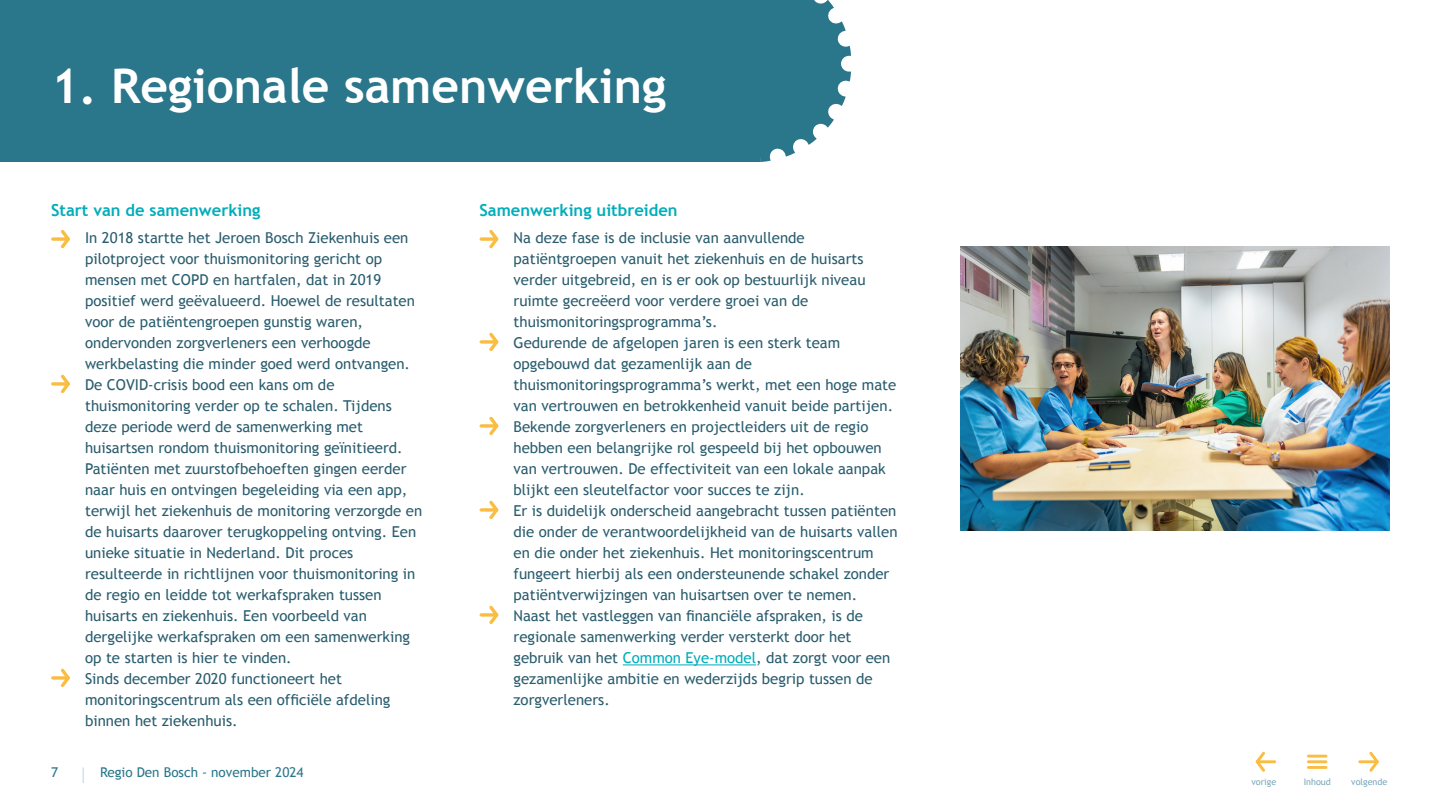
<style>
.page{position:relative;width:1441px;height:810px;background:#fff}
.page>*{position:absolute;margin:0;border:0;box-sizing:border-box;transform-origin:0 0}
.Hoofdstuk_titel{font:700 48px "Trebuchet MS";color:#fff}
.Alinekop{font:700 16.5px "Trebuchet MS";color:#00adba}
.Opsomming{font:15px/21px "Trebuchet MS";color:#2a5d6e}
.t1{font:13.5px "Trebuchet MS";color:#2a768a}
.t2{font:9px "Trebuchet MS";color:#7ba8bb}
.s1{color:#00adba}
</style>
<div class="page">
<svg style="left:53px;top:237px;width:5px;height:4px"></svg>
<svg style="left:58px;top:229px;width:12px;height:20px"></svg>
<svg style="left:53px;top:382px;width:5px;height:4px"></svg>
<svg style="left:58px;top:374px;width:12px;height:20px"></svg>
<svg style="left:53px;top:676px;width:5px;height:4px"></svg>
<svg style="left:58px;top:668px;width:12px;height:20px"></svg>
<img style="left:960px;top:246px;width:428px;height:284px">
<hr style="left:622px;top:664px;width:134px;height:1px;background:#00adba">
<svg style="left:481px;top:237px;width:5px;height:4px"></svg>
<svg style="left:486px;top:229px;width:13px;height:20px"></svg>
<svg style="left:481px;top:340px;width:5px;height:4px"></svg>
<svg style="left:486px;top:332px;width:13px;height:19px"></svg>
<svg style="left:481px;top:424px;width:5px;height:4px"></svg>
<svg style="left:486px;top:416px;width:13px;height:19px"></svg>
<svg style="left:481px;top:508px;width:5px;height:4px"></svg>
<svg style="left:486px;top:500px;width:13px;height:19px"></svg>
<svg style="left:481px;top:613px;width:5px;height:4px"></svg>
<svg style="left:486px;top:605px;width:13px;height:19px"></svg>
<svg style="left:764px;top:0;width:87px;height:162px"></svg>
<div style="left:0;top:0;width:764px;height:162px;background:#2a768a"></div>
<svg style="left:83px;top:767px;width:1px;height:16px"></svg>
<hr style="left:1359px;top:760px;width:18px;height:3px;background:#fabd42">
<svg style="left:1366px;top:751px;width:13px;height:21px"></svg>
<hr style="left:1256px;top:760px;width:18px;height:3px;background:#fabd42">
<svg style="left:1255px;top:751px;width:12px;height:21px"></svg>
<hr style="left:1308px;top:755px;width:17px;height:3px;background:#fabd42">
<hr style="left:1308px;top:760px;width:17px;height:3px;background:#fabd42">
<hr style="left:1308px;top:766px;width:17px;height:3px;background:#fabd42">
<p class="Hoofdstuk_titel" style="left:51px;top:56px;width:616px">1. Regionale samenwerking</p>
<p class="Alinekop" style="left:51px;top:200px;width:211px">Start van de samenwerking</p>
<p class="Opsomming" style="left:85px;top:227px;width:331px">In 2018 startte het Jeroen Bosch Ziekenhuis een pilotproject voor thuismonitoring gericht op mensen met COPD en hartfalen, dat in 2019 positief werd geëvalueerd. Hoewel de resultaten voor de patiëntengroepen gunstig waren, ondervonden zorgverleners een verhoogde werkbelasting die minder goed werd ontvangen.</p>
<p class="Opsomming" style="left:85px;top:374px;width:339px">De COVID-crisis bood een kans om de thuismonitoring verder op te schalen. Tijdens deze periode werd de samenwerking met huisartsen rondom thuismonitoring geïnitieerd.<br>Patiënten met zuurstofbehoeften gingen eerder naar huis en ontvingen begeleiding via een app, terwijl het ziekenhuis de monitoring verzorgde en de huisarts daarover terugkoppeling ontving. Een unieke situatie in Nederland. Dit proces resulteerde in richtlijnen voor thuismonitoring in de regio en leidde tot werkafspraken tussen huisarts en ziekenhuis. Een voorbeeld van dergelijke werkafspraken om een samenwerking op te starten is hier te vinden.</p>
<p class="Opsomming" style="left:85px;top:668px;width:307px">Sinds december 2020 functioneert het monitoringscentrum als een officiële afdeling binnen het ziekenhuis.</p>
<p class="t1" style="left:51px;top:765px;width:9px">7</p>
<p class="t1" style="left:100px;top:765px;width:205px">Regio Den Bosch - november 2024</p>
<p class="Alinekop" style="left:479px;top:200px;width:200px">Samenwerking uitbreiden</p>
<p class="Opsomming" style="left:513px;top:227px;width:353px">Na deze fase is de inclusie van aanvullende patiëntgroepen vanuit het ziekenhuis en de huisarts verder uitgebreid, en is er ook op bestuurlijk niveau ruimte gecreëerd voor verdere groei van de thuismonitoringsprogramma’s.</p>
<p class="Opsomming" style="left:513px;top:332px;width:384px">Gedurende de afgelopen jaren is een sterk team opgebouwd dat gezamenlijk aan de thuismonitoringsprogramma’s werkt, met een hoge mate van vertrouwen en betrokkenheid vanuit beide partijen.</p>
<p class="Opsomming" style="left:513px;top:416px;width:374px">Bekende zorgverleners en projectleiders uit de regio hebben een belangrijke rol gespeeld bij het opbouwen van vertrouwen. De effectiviteit van een lokale aanpak blijkt een sleutelfactor voor succes te zijn.</p>
<p class="Opsomming" style="left:513px;top:500px;width:385px">Er is duidelijk onderscheid aangebracht tussen patiënten die onder de verantwoordelijkheid van de huisarts vallen en die onder het ziekenhuis. Het monitoringscentrum fungeert hierbij als een ondersteunende schakel zonder patiëntverwijzingen van huisartsen over te nemen.</p>
<p class="Opsomming" style="left:513px;top:605px;width:378px">Naast het vastleggen van financiële afspraken, is de regionale samenwerking verder versterkt door het gebruik van het <span class="s1">Common Eye-model</span>, dat zorgt voor een gezamenlijke ambitie en wederzijds begrip tussen de zorgverleners.</p>
<p class="t2" style="left:1251px;top:777px;width:26px">vorige</p>
<p class="t2" style="left:1303px;top:777px;width:29px">Inhoud</p>
<p class="t2" style="left:1350px;top:777px;width:38px">volgende</p>
</div>
